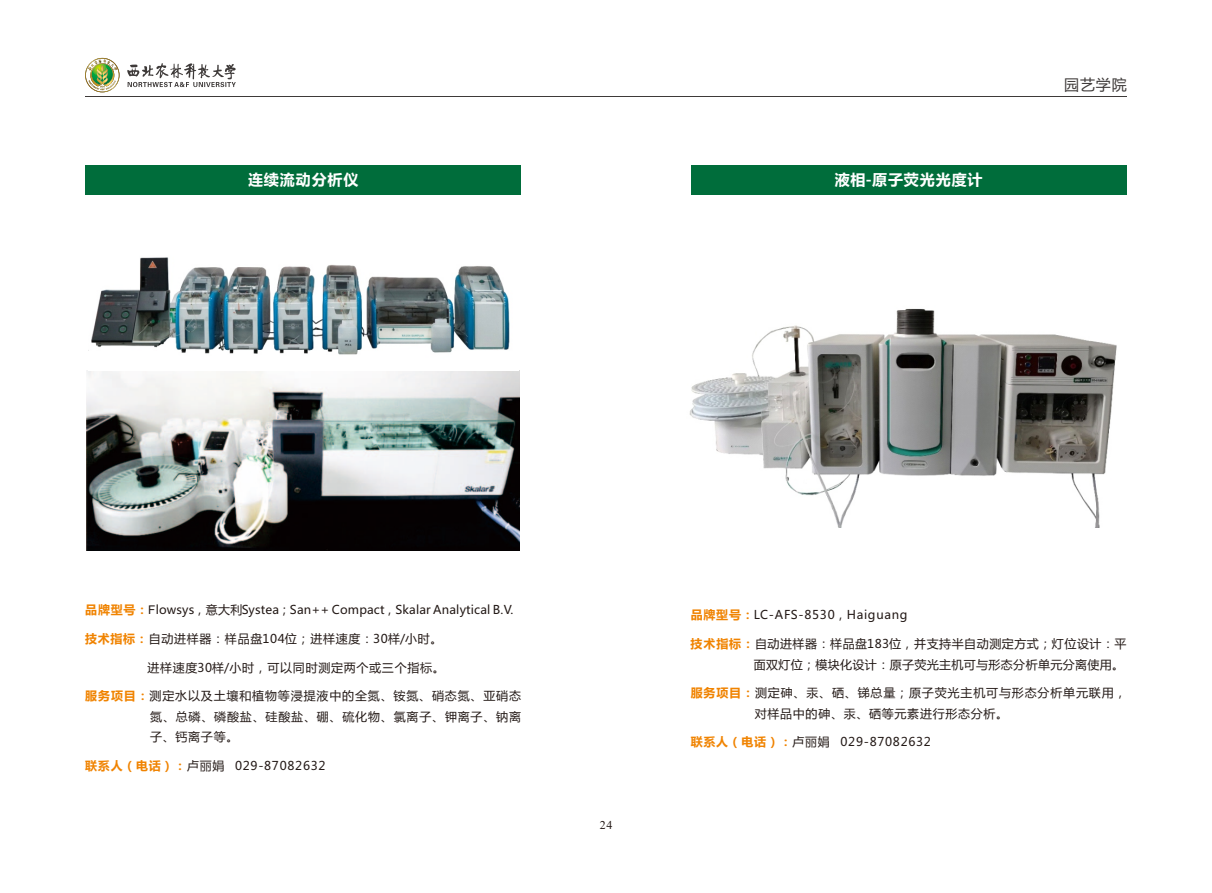
<style>
.page{position:relative;width:1212px;height:893px;background:#fff}
.page>*{position:absolute;margin:0;border:0;box-sizing:border-box;transform-origin:0 0}
.t1{font:700 15px "Microsoft Ya Hei";letter-spacing:.06em;color:#fff}
.t2{font:15px "Microsoft Ya Hei";color:#3e3a39}
.t3{font:12px/20.5px "Microsoft Ya Hei";letter-spacing:.06em;color:#231916}
.t4{font:12px/20.5px "Microsoft Ya Hei";letter-spacing:.03em;color:#231916;text-align:right}
.t5{font:12px "Microsoft Ya Hei";letter-spacing:.015em;color:#231916}
.t6{font:12px "Times New Roman";color:#231916}
.s1{font-weight:700;color:#f08300}
.s2{font-family:"Arial"}
</style>
<div class="page">
<div style="left:691px;top:165px;width:435px;height:29px;background:#006d3b"></div>
<img style="left:689px;top:308px;width:428px;height:219px">
<hr style="left:85px;top:96px;width:1041px;height:1px;background:#3e3a39">
<svg style="left:127px;top:63px;width:109px;height:24px"></svg>
<svg style="left:85px;top:58px;width:35px;height:34px"></svg>
<div style="left:85px;top:165px;width:436px;height:29px;background:#006d3b"></div>
<img style="left:87px;top:371px;width:433px;height:179px">
<img style="left:88px;top:257px;width:422px;height:98px">
<p class="t1" style="left:248px;top:173px;width:112px">连续流动分析仪</p>
<p class="t1" style="left:835px;top:173px;width:149px">液相-原子荧光光度计</p>
<p class="t2" style="left:1064px;top:78px;width:64px">园艺学院</p>
<p class="t5" style="left:85px;top:605px;width:430px"><span class="s1">品牌型号：</span><span class="s2">F</span>lowsys，意大利Systea；San++ Compact，Skalar Analytical B.V.</p>
<p class="t3" style="left:85px;top:629px;width:359px"><span class="s1">技术指标：</span>自动进样器：样品盘104位；进样速度：30样/小时。</p>
<p class="t3" style="left:147px;top:658px;width:299px">进样速度30样/小时，可以同时测定两个或三个指标。</p>
<p class="t3" style="left:150px;top:686px;width:372px;text-align:justify;text-indent:-65px"><span class="s1">服务项目：</span>测定水以及土壤和植物等浸提液中的全氮、铵氮、硝态氮、亚硝态氮、总磷、磷酸盐、硅酸盐、硼、硫化物、氯离子、钾离子、钠离子、钙离子等。</p>
<p class="t3" style="left:85px;top:756px;width:242px"><span class="s1">联系人（电话）：</span>卢丽娟 029-87082632</p>
<p class="t6" style="left:600px;top:821px;width:14px">24</p>
<p class="t3" style="left:691px;top:606px;width:218px"><span class="s1">品牌型号：</span>LC-AFS-8530，Haiguang</p>
<p class="t4" style="left:691px;top:634px;width:437px"><span class="s1">技术指标：</span>自动进样器：样品盘183位，并支持半自动测定方式；灯位设计：平面双灯位；模块化设计：原子荧光主机可与形态分析单元分离使用。</p>
<p class="t3" style="left:755px;top:683px;width:373px;text-indent:-64px"><span class="s1">服务项目：</span>测定砷、汞、硒、锑总量；原子荧光主机可与形态分析单元联用，对样品中的砷、汞、硒等元素进行形态分析。</p>
<p class="t3" style="left:691px;top:732px;width:242px"><span class="s1">联系人（电话）：</span>卢丽娟 029-87082632</p>
</div>
